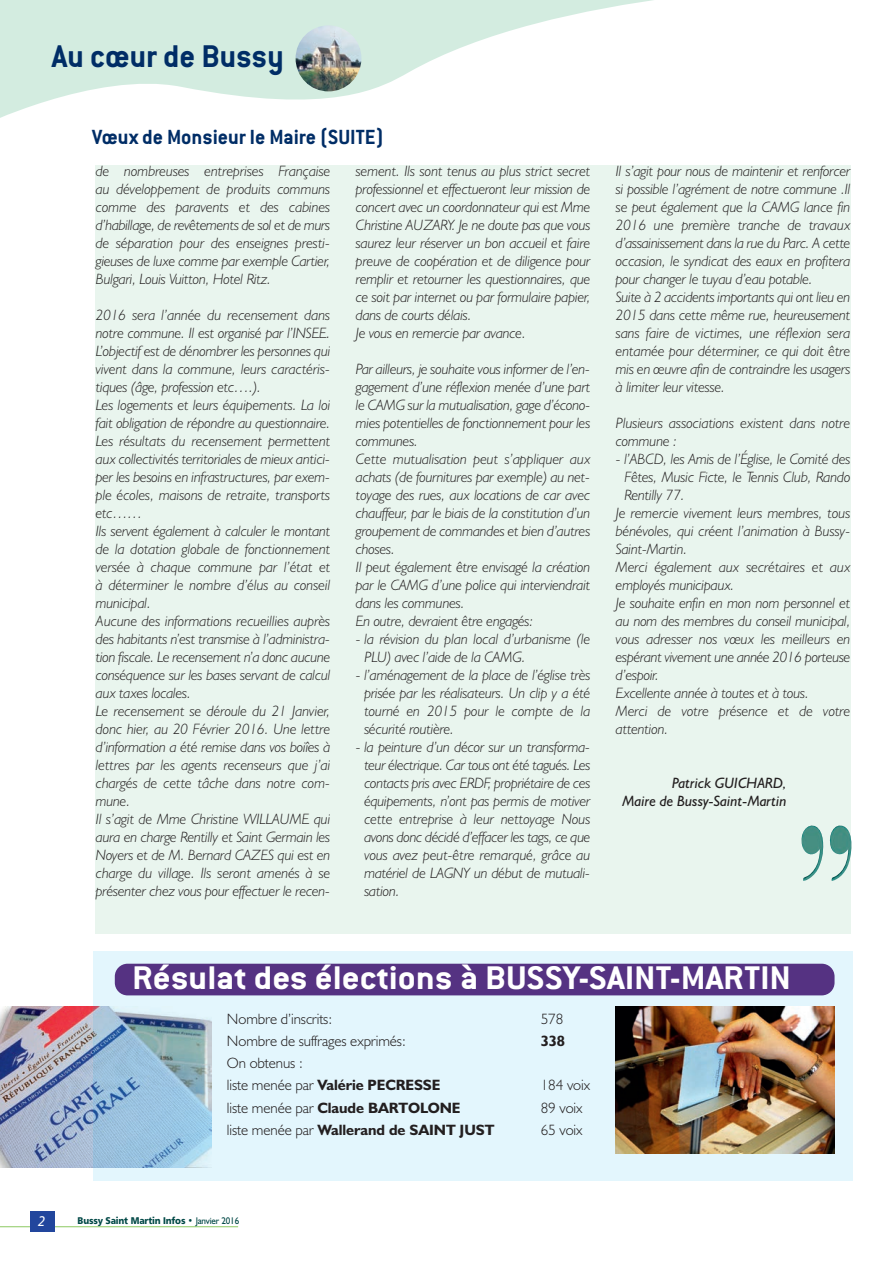
<style>
.page{position:relative;width:893px;height:1263px;background:#fff}
.page>*{position:absolute;margin:0;border:0;box-sizing:border-box;transform-origin:0 0}
.t1{font:700 36px "Conduit ITC";color:#fff;scale:1.09 1}
.t2{font:700 34.5px "Conduit ITC";color:#002d66}
.t3{font:700 22.5px "Conduit ITC";color:#002d66}
.t4{font:italic 300 15px/18px "Humanist 521 BT";letter-spacing:-.01em;color:#231f20}
.t5{font:300 15px/22.2px "Humanist 521 BT";letter-spacing:-.005em;color:#231f20}
.t6{font:700 15px "Humanist 521 BT";letter-spacing:-.005em;color:#231f20}
.t7{font:italic 15px/18px "Humanist 521 BT";color:#231f20;text-align:right}
.t8{font:13.95px "Humanist 777 BT Italic B";color:#fff;scale:.9 1}
.t9{font:9.75px "Humanist 777 BT Black B";letter-spacing:-.015em;color:#004846;scale:.91 1}
.s1{font-weight:700}
.s2{font-weight:300}
.s3{font-family:"Humanist 521 BT"}
</style>
<div class="page">
<img style="left:0;top:1007px;width:93px;height:161px">
<svg style="left:0;top:0;width:653px;height:118px;fill:#d3ece0"></svg>
<hr style="left:0;top:1226px;width:238px;height:1px;background:#8dc962">
<div style="left:30px;top:1211px;width:24px;height:21px;background:#22469d"></div>
<img style="left:296px;top:25px;width:65px;height:66px;border-radius:50%">
<div style="left:95px;top:166px;width:755px;height:768px;background:#e9f5ee"></div>
<img style="left:801px;top:825px;width:51px;height:56px">
<div style="left:93px;top:951px;width:759px;height:230px;background:#00aeef;opacity:.11"></div>
<div style="left:115px;top:964px;width:719px;height:31px;background:#553282;border-radius:13px"></div>
<img style="left:615px;top:1007px;width:219px;height:146px">
<h2 class="t2" style="left:52px;top:46px;width:233px">Au cœur de Bussy</h2>
<h3 class="t3" style="left:92px;top:130px;width:293px">Vœux de Monsieur le Maire (SUITE)</h3>
<p class="t4" style="left:96px;top:164px;width:236px;text-align:justify">de nombreuses entreprises Française au développement de produits communs comme des paravents et des cabines d’habillage, de revêtements de sol et de murs de séparation pour des enseignes presti&shy;gieuses de luxe comme par exemple Cartier, Bulgari, Louis Vuitton, Hotel Ritz.</p>
<p class="t4" style="left:96px;top:308px;width:236px">2016 sera l’année du recensement dans notre commune. Il est organisé par l’INSEE.<br>L’objectif est de dénombrer les personnes qui vivent dans la commune, leurs caractéris&shy;tiques (âge, profession etc….).<br>Les logements et leurs équipements. La loi fait obligation de répondre au questionnaire.<br>Les résultats du recensement permettent aux collectivités territoriales de mieux antici&shy;per les besoins en infrastructures, par exem&shy;ple écoles, maisons de retraite, transports etc……<br>Ils servent également à calculer le montant de la dotation globale de fonctionnement versée à chaque commune par l’état et à déterminer le nombre d’élus au conseil municipal.<br>Aucune des informations recueillies auprès des habitants n’est transmise à l’administra&shy;tion fiscale. Le recensement n’a donc aucune conséquence sur les bases servant de calcul aux taxes locales.<br>Le recensement se déroule du 21 Janvier, donc hier, au 20 Février 2016. Une lettre d’information a été remise dans vos boiîes à lettres par les agents recenseurs que j’ai chargés de cette tâche dans notre com&shy;mune.<br>Il s’agit de Mme Christine WILLAUME qui aura en charge Rentilly et Saint Germain les Noyers et de M. Bernard CAZES qui est en charge du village. Ils seront amenés à se présenter chez vous pour effectuer le recen-</p>
<p class="t4" style="left:356px;top:164px;width:236px">sement. Ils sont tenus au plus strict secret professionnel et effectueront leur mission de concert avec un coordonnateur qui est Mme Christine AUZARY. Je ne doute pas que vous saurez leur réserver un bon accueil et faire preuve de coopération et de diligence pour remplir et retourner les questionnaires, que ce soit par internet ou par formulaire papier, dans de courts délais.<br>Je vous en remercie par avance.</p>
<p class="t4" style="left:356px;top:362px;width:236px">Par ailleurs, je souhaite vous informer de l’en&shy;gagement d’une réflexion menée d’une part le CAMG sur la mutualisation, gage d’écono&shy;mies potentielles de fonctionnement pour les communes.<br>Cette mutualisation peut s’appliquer aux achats (de fournitures par exemple) au net&shy;toyage des rues, aux locations de car avec chauffeur, par le biais de la constitution d’un groupement de commandes et bien d’autres choses.<br>Il peut également être envisagé la création par le CAMG d’une police qui interviendrait dans les communes.<br>En outre, devraient être engagés:</p>
<p class="t4" style="left:364px;top:632px;width:228px;text-indent:-8px">- la révision du plan local d’urbanisme (le<br>PLU) avec l’aide de la CAMG.</p>
<p class="t4" style="left:364px;top:668px;width:228px;text-align:justify;text-indent:-8px">- l’aménagement de la place de l’église très prisée par les réalisateurs. Un clip y a été tourné en 2015 pour le compte de la sécurité routière.</p>
<p class="t4" style="left:364px;top:740px;width:228px;text-align:justify;text-indent:-8px">- la peinture d’un décor sur un transforma&shy;teur électrique. Car tous ont été tagués. Les contacts pris avec ERDF, propriétaire de ces équipements, n’ont pas permis de motiver cette entreprise à leur nettoyage Nous avons donc décidé d’effacer les tags, ce que vous avez peut-être remarqué, grâce au matériel de LAGNY un début de mutuali&shy;sation.</p>
<p class="t4" style="left:616px;top:164px;width:236px">Il s’agit pour nous de maintenir et renforcer si possible l’agrément de notre commune .Il se peut également que la CAMG lance fin 2016 une première tranche de travaux d’assainissement dans la rue du Parc. A cette occasion, le syndicat des eaux en profitera pour changer le tuyau d’eau potable.<br>Suite à 2 accidents importants qui ont lieu en 2015 dans cette même rue, heureusement sans faire de victimes, une réflexion sera entamée pour déterminer, ce qui doit être mis en œuvre afin de contraindre les usagers à limiter leur vitesse.</p>
<p class="t4" style="left:616px;top:416px;width:236px">Plusieurs associations existent dans notre commune :</p>
<p class="t4" style="left:616px;top:452px;width:236px">- l’ABCD, les Amis de l’Église, le Comité des</p>
<p class="t4" style="left:624px;top:470px;width:228px">Fêtes, Music Ficte, le Tennis Club, Rando</p>
<p class="t4" style="left:624px;top:488px;width:62px">Rentilly 77.</p>
<p class="t4" style="left:616px;top:506px;width:236px">Je remercie vivement leurs membres, tous</p>
<p class="t4" style="left:616px;top:524px;width:236px">bénévoles, qui créent l’animation à Bussy-</p>
<p class="t4" style="left:616px;top:542px;width:73px">Saint-Martin.</p>
<p class="t4" style="left:616px;top:560px;width:236px">Merci également aux secrétaires et aux</p>
<p class="t4" style="left:616px;top:578px;width:120px">employés municipaux.</p>
<p class="t4" style="left:616px;top:596px;width:236px">Je souhaite enfin en mon nom personnel et</p>
<p class="t4" style="left:616px;top:614px;width:236px">au nom des membres du conseil municipal,</p>
<p class="t4" style="left:616px;top:632px;width:236px">vous adresser nos vœux les meilleurs en</p>
<p class="t4" style="left:616px;top:650px;width:236px">espérant vivement une année 2016 porteuse</p>
<p class="t4" style="left:616px;top:668px;width:45px">d’espoir.</p>
<p class="t4" style="left:616px;top:686px;width:194px">Excellente année à toutes et à tous.</p>
<p class="t4" style="left:616px;top:704px;width:236px">Merci de votre présence et de votre</p>
<p class="t4" style="left:616px;top:722px;width:54px">attention.</p>
<p class="t7" style="left:622px;top:776px;width:166px">Patrick GUICHARD,<br>Maire de Bussy-Saint-Martin</p>
<h1 class="t1" style="left:132px;top:966px;width:606px">Résulat des élections à BUSSY-SAINT-MARTIN</h1>
<p class="t5" style="left:227px;top:1009px;width:107px">Nombre d’inscrits:</p>
<p class="t5" style="left:541px;top:1009px;width:24px">578</p>
<p class="t5" style="left:227px;top:1031px;width:180px">Nombre de suffrages exprimés:</p>
<p class="t6" style="left:541px;top:1036px;width:26px">338</p>
<p class="t5" style="left:227px;top:1054px;width:215px">On obtenus :<br>liste menée par <span class="s1">Valérie PECRESSE</span></p>
<p class="t5" style="left:541px;top:1076px;width:51px">184 voix</p>
<p class="t6" style="left:227px;top:1102px;width:235px"><span class="s2">liste menée par</span> Claude BARTOLONE</p>
<p class="t5" style="left:541px;top:1098px;width:43px">89 voix</p>
<p class="t6" style="left:227px;top:1125px;width:269px"><span class="s2">liste menée par</span> Wallerand de SAINT JUST</p>
<p class="t5" style="left:541px;top:1120px;width:43px">65 voix</p>
<p class="t8" style="left:38px;top:1216px;width:10px">2</p>
<p class="t9" style="left:78px;top:1217px;width:179px">Bussy Saint Martin Infos • <span class="s3">Janvier 2016</span></p>
</div>
